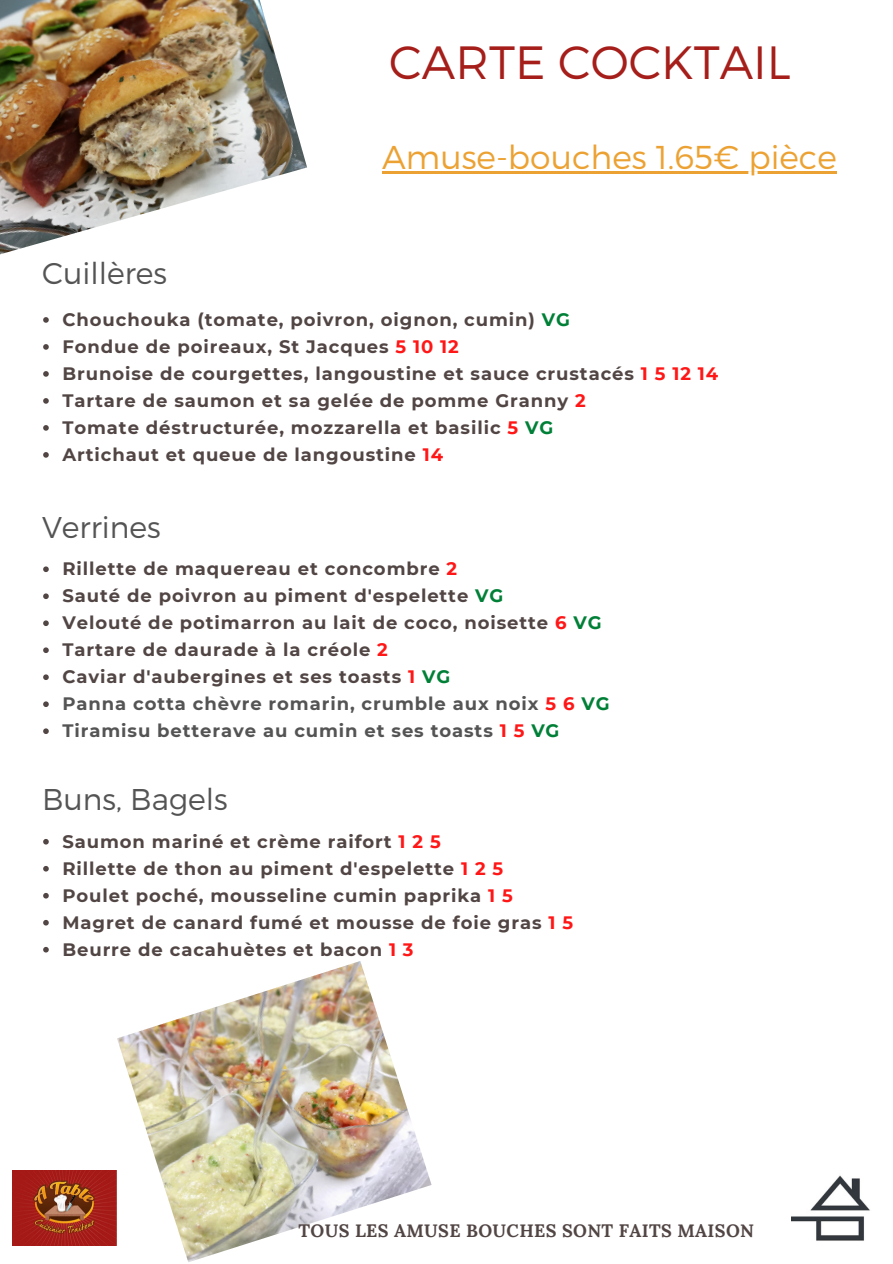
<style>
.page{position:relative;width:893px;height:1264px;background:#fff}
.page>*{position:absolute;margin:0;border:0;box-sizing:border-box;transform-origin:0 0}
.t1{font:300 46.5px "Montserrat";color:#a51e1a}
.t2{font:300 33px "Montserrat";color:#eca233}
.t3{font:300 30px "Montserrat";color:#545454}
.t4{font:700 18px "Montserrat";letter-spacing:.05em;color:#524645}
.t5{font:700 18px "Montserrat";letter-spacing:.05em;color:#545454}
.t6{font:700 18px "Lora";letter-spacing:.02em;color:#524645}
.s1{color:#008037}
.s2{color:#ff1616}
</style>
<div class="page">
<img style="left:12px;top:1170px;width:105px;height:75px">
<img style="left:791px;top:1175px;width:79px;height:66px">
<img style="left:0;top:0;width:307px;height:255px">
<img style="left:117px;top:961px;width:314px;height:301px">
<svg style="left:43px;top:317px;width:6px;height:6px"></svg>
<svg style="left:43px;top:344px;width:6px;height:6px"></svg>
<svg style="left:43px;top:371px;width:6px;height:6px"></svg>
<svg style="left:43px;top:398px;width:6px;height:6px"></svg>
<svg style="left:43px;top:425px;width:6px;height:5px"></svg>
<svg style="left:43px;top:452px;width:6px;height:5px"></svg>
<hr style="left:382px;top:172px;width:454px;height:2px;background:#eca233">
<svg style="left:43px;top:566px;width:6px;height:6px"></svg>
<svg style="left:43px;top:593px;width:6px;height:6px"></svg>
<svg style="left:43px;top:620px;width:6px;height:6px"></svg>
<svg style="left:43px;top:647px;width:6px;height:6px"></svg>
<svg style="left:43px;top:674px;width:6px;height:6px"></svg>
<svg style="left:43px;top:701px;width:6px;height:6px"></svg>
<svg style="left:43px;top:728px;width:6px;height:6px"></svg>
<svg style="left:43px;top:839px;width:6px;height:5px"></svg>
<svg style="left:43px;top:866px;width:6px;height:5px"></svg>
<svg style="left:43px;top:893px;width:6px;height:5px"></svg>
<svg style="left:43px;top:920px;width:6px;height:5px"></svg>
<svg style="left:43px;top:946px;width:6px;height:6px"></svg>
<p class="t1" style="left:389px;top:32px;width:403px">CARTE COCKTAIL</p>
<p class="t3" style="left:42px;top:254px;width:126px">Cuillères</p>
<p class="t2" style="left:382px;top:136px;width:456px">Amuse-bouches 1.65€ pièce</p>
<p class="t4" style="left:62px;top:309px;width:509px">Chouchouka (tomate, poivron, oignon, cumin) <span class="s1">VG</span></p>
<p class="t4" style="left:62px;top:336px;width:398px">Fondue de poireaux, St Jacques <span class="s2">5 10 12</span></p>
<p class="t4" style="left:62px;top:362px;width:657px">Brunoise de courgettes, langoustine et sauce crustacés <span class="s2">1 5 12 14</span></p>
<p class="t4" style="left:62px;top:389px;width:524px">Tartare de saumon et sa gelée de pomme Granny <span class="s2">2</span></p>
<p class="t4" style="left:62px;top:416px;width:492px">Tomate déstructurée, mozzarella et basilic <span class="s2">5</span> <span class="s1">VG</span></p>
<p class="t4" style="left:62px;top:443px;width:382px">Artichaut et queue de langoustine <span class="s2">14</span></p>
<p class="t3" style="left:42px;top:507px;width:120px">Verrines</p>
<p class="t4" style="left:62px;top:558px;width:396px">Rillette de maquereau et concombre <span class="s2">2</span></p>
<p class="t4" style="left:62px;top:585px;width:442px">Sauté de poivron au piment d'espelette <span class="s1">VG</span></p>
<p class="t4" style="left:62px;top:612px;width:540px">Velouté de potimarron au lait de coco, noisette <span class="s2">6</span> <span class="s1">VG</span></p>
<p class="t4" style="left:62px;top:639px;width:327px">Tartare de daurade à la créole <span class="s2">2</span></p>
<p class="t4" style="left:62px;top:666px;width:389px">Caviar d'aubergines et ses toasts <span class="s2">1</span> <span class="s1">VG</span></p>
<p class="t5" style="left:62px;top:693px;width:548px">Panna cotta chèvre romarin, crumble aux noix <span class="s2">5 6</span> <span class="s1">VG</span></p>
<p class="t5" style="left:62px;top:720px;width:498px">Tiramisu betterave au cumin et ses toasts <span class="s2">1 5</span> <span class="s1">VG</span></p>
<p class="t3" style="left:42px;top:779px;width:187px">Buns, Bagels</p>
<p class="t4" style="left:62px;top:830px;width:380px">Saumon mariné et crème raifort <span class="s2">1 2 5</span></p>
<p class="t4" style="left:62px;top:857px;width:442px">Rillette de thon au piment d'espelette <span class="s2">1 2 5</span></p>
<p class="t4" style="left:62px;top:884px;width:452px">Poulet poché, mousseline cumin paprika <span class="s2">1 5</span></p>
<p class="t4" style="left:62px;top:911px;width:512px">Magret de canard fumé et mousse de foie gras <span class="s2">1 5</span></p>
<p class="t4" style="left:62px;top:938px;width:352px">Beurre de cacahuètes et bacon <span class="s2">1 3</span></p>
<p class="t6" style="left:298px;top:1218px;width:457px">TOUS LES AMUSE BOUCHES SONT FAITS MAISON</p>
</div>
